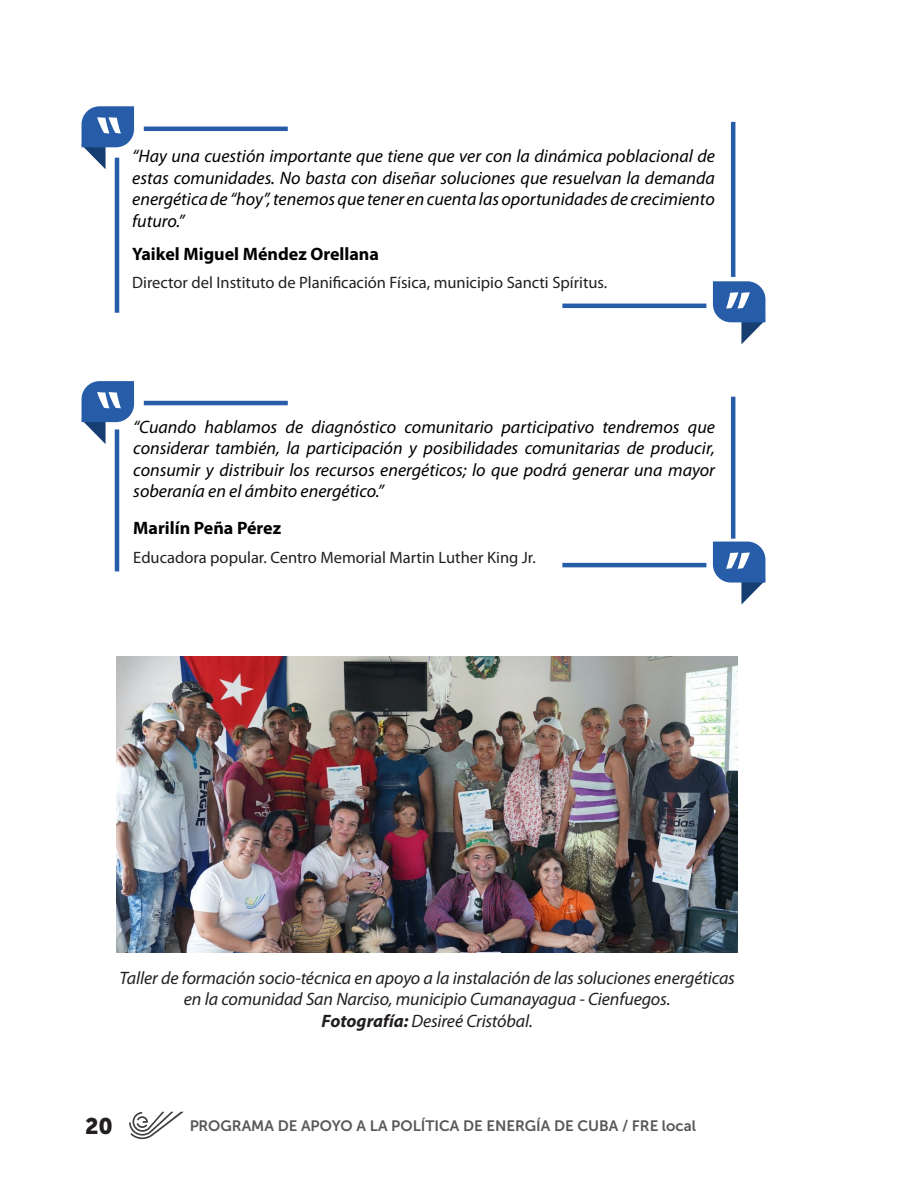
<style>
.page{position:relative;width:918px;height:1188px;background:#fff}
.page>*{position:absolute;margin:0;border:0;box-sizing:border-box;transform-origin:0 0}
.t1{font:700 58.5px "Myriad Pro";color:#fff}
.t2{font:22.5px "Museo Sans 900";color:#231f20}
.t3{font:italic 18px/21.6px "Myriad Pro";color:#000;text-align:justify}
.t4{font:italic 18px/21.6px "Myriad Pro";letter-spacing:-.01em;color:#231f20;text-align:center}
.t5{font:700 18px "Myriad Pro";color:#000}
.t6{font:16.5px "Myriad Pro";color:#231f20}
.t7{font:15px "Museo Sans 700";color:#231f20}
.s1{font-weight:700}
</style>
<div class="page">
<img style="left:116px;top:657px;width:622px;height:295px">
<svg style="left:713px;top:281px;width:53px;height:63px"></svg>
<hr style="left:731px;top:122px;width:4px;height:155px;background:#275ca8">
<hr style="left:562px;top:304px;width:144px;height:4px;background:#275ca8">
<hr style="left:115px;top:158px;width:4px;height:155px;background:#275ca8">
<hr style="left:144px;top:127px;width:144px;height:4px;background:#275ca8">
<svg style="left:713px;top:542px;width:53px;height:63px"></svg>
<hr style="left:731px;top:397px;width:4px;height:142px;background:#275ca8">
<hr style="left:562px;top:563px;width:144px;height:4px;background:#275ca8">
<hr style="left:115px;top:429px;width:4px;height:142px;background:#275ca8">
<hr style="left:144px;top:401px;width:144px;height:4px;background:#275ca8">
<svg style="left:129px;top:1112px;width:55px;height:27px"></svg>
<svg style="left:81px;top:106px;width:53px;height:63px"></svg>
<svg style="left:81px;top:381px;width:53px;height:63px"></svg>
<p class="t3" style="left:132px;top:146px;width:584px">“Hay una cuestión importante que tiene que ver con la dinámica poblacional de estas comunidades. No basta con diseñar soluciones que resuelvan la demanda energética de “hoy”, tenemos que tener en cuenta las oportunidades de crecimiento futuro.”</p>
<p class="t5" style="left:132px;top:243px;width:248px">Yaikel Miguel Méndez Orellana</p>
<p class="t6" style="left:132px;top:274px;width:477px">Director del Instituto de Planificación Física, municipio Sancti Spíritus.</p>
<h1 class="t1" style="left:725px;top:280px;width:28px">”</h1>
<p class="t3" style="left:133px;top:416px;width:583px">“Cuando hablamos de diagnóstico comunitario participativo tendremos que considerar también, la participación y posibilidades comunitarias de producir, consumir y distribuir los recursos energéticos; lo que podrá generar una mayor soberanía en el ámbito energético.”</p>
<p class="t5" style="left:133px;top:518px;width:149px">Marilín Peña Pérez</p>
<p class="t6" style="left:133px;top:548px;width:404px">Educadora popular. Centro Memorial Martin Luther King Jr.</p>
<h1 class="t1" style="left:725px;top:541px;width:28px">”</h1>
<p class="t4" style="left:120px;top:967px;width:617px">Taller de formación socio-técnica en apoyo a la instalación de las soluciones energéticas en la comunidad San Narciso, municipio Cumanayagua - Cienfuegos.</p>
<p class="t4" style="left:322px;top:1010px;width:213px"><span class="s1">Fotografía:</span> Desireé Cristóbal.</p>
<p class="t2" style="left:85px;top:1113px;width:29px">20</p>
<p class="t7" style="left:189px;top:1117px;width:508px">PROGRAMA DE APOYO A LA POLÍTICA DE ENERGÍA DE CUBA / FRE local</p>
</div>
